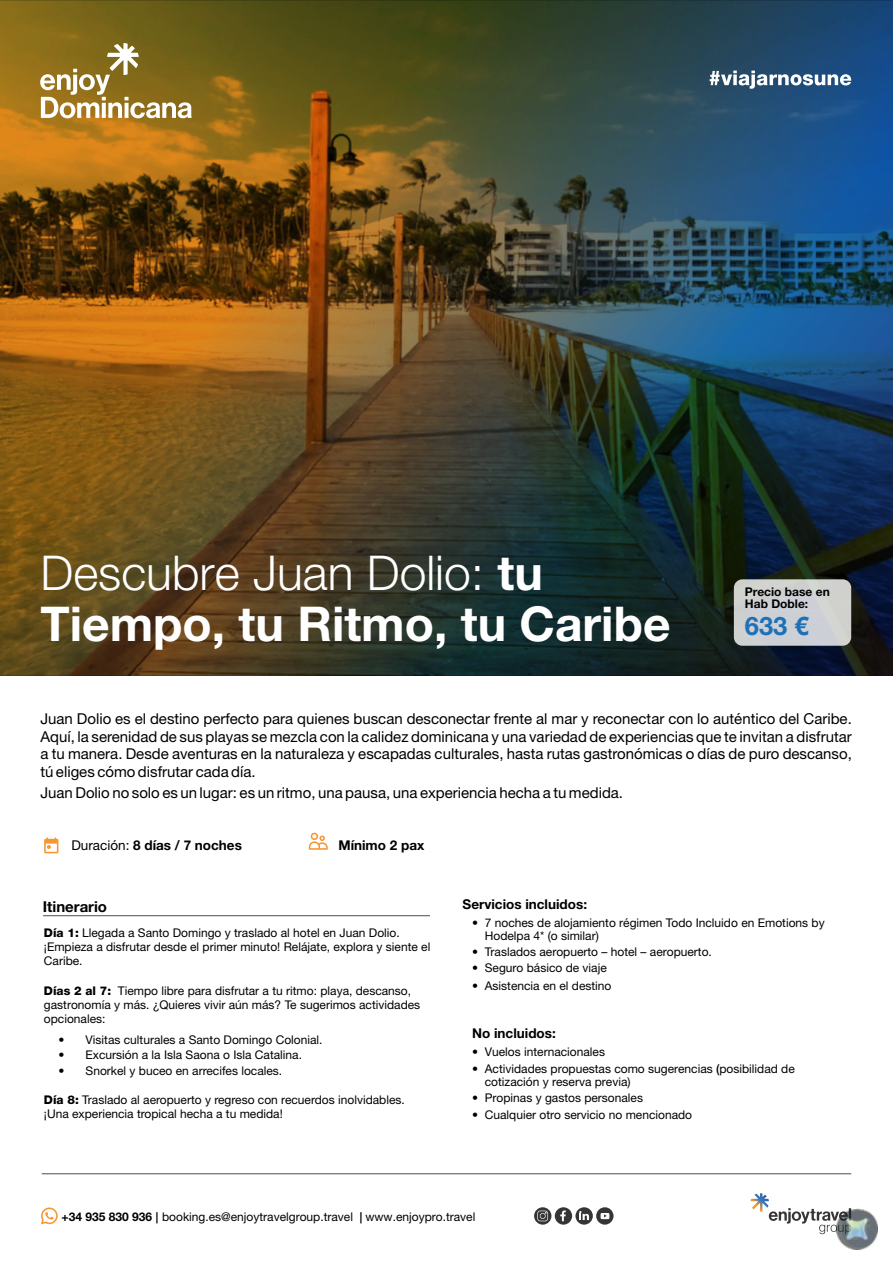
<style>
.page{position:relative;width:893px;height:1263px;background:#fff}
.page>*{position:absolute;margin:0;border:0;box-sizing:border-box;transform-origin:0 0}
.t1{font:700 48px/51.3px "Helvetica Neue LT Std";color:#fff}
.t2{font:700 25.5px "Helvetica Neue LT Std";color:#1d71b8}
.t3{font:15px/17.5px "Helvetica Neue LT Std";color:#000;text-align:justify}
.t4{font:700 15px "Helvetica Neue LT Std";color:#000}
.t5{font:700 13.5px "Helvetica Neue LT Std";color:#000}
.t6{font:12px/14px "Helvetica Neue LT Std";color:#000}
.t7{font:700 12px/12px "Helvetica Neue LT Std";color:#000}
.s1{font-weight:300}
.s2{font-weight:400}
.s3{font-weight:800}
.s4{font-weight:500}
.s5{font-weight:700}
.s6{font-weight:700;font-size:11.25px}
</style>
<div class="page">
<img style="left:0;top:0;width:892px;height:675px">
<hr style="left:43px;top:915px;width:387px;height:1px;background:#4d4d4d">
<svg style="left:596px;top:1207px;width:17px;height:17px"></svg>
<svg style="left:601px;top:1213px;width:8px;height:6px"></svg>
<div style="left:555px;top:1207px;width:17px;height:17px;background:#373435;border-radius:50%"></div>
<svg style="left:560px;top:1210px;width:6px;height:11px"></svg>
<svg style="left:534px;top:1207px;width:17px;height:17px"></svg>
<svg style="left:537px;top:1210px;width:11px;height:11px"></svg>
<div style="left:575px;top:1207px;width:18px;height:17px;background:#373435;border-radius:50%"></div>
<svg style="left:579px;top:1211px;width:10px;height:9px"></svg>
<svg style="left:750px;top:1193px;width:76px;height:41px"></svg>
<hr style="left:42px;top:1173px;width:809px;height:1px;background:#4d4d4d">
<div style="left:734px;top:579px;width:117px;height:67px;background:#cdd0d3;border-radius:9px"></div>
<svg style="left:44px;top:837px;width:14px;height:16px"></svg>
<svg style="left:309px;top:833px;width:19px;height:17px"></svg>
<svg style="left:40px;top:43px;width:152px;height:75px"></svg>
<svg style="left:710px;top:71px;width:141px;height:18px"></svg>
<svg style="left:41px;top:1207px;width:17px;height:17px"></svg>
<img style="left:826px;top:1208px;width:52px;height:42px">
<img style="left:837px;top:1209px;width:40px;height:40px">
<h1 class="t1" style="left:41px;top:546px;width:632px"><span class="s1">Descubre Juan Dolio:</span> tu<br>Tiempo, tu Ritmo, tu Caribe</h1>
<p class="t7" style="left:745px;top:586px;width:86px">Precio base en<br>Hab Doble:</p>
<h2 class="t2" style="left:745px;top:610px;width:65px">633 €</h2>
<p class="t3" style="left:40px;top:710px;width:813px">Juan Dolio es el destino perfecto para quienes buscan desconectar frente al mar y reconectar con lo auténtico del Caribe.<br>Aquí, la serenidad de sus playas se mezcla con la calidez dominicana y una variedad de experiencias que te invitan a disfrutar a tu manera. Desde aventuras en la naturaleza y escapadas culturales, hasta rutas gastronómicas o días de puro descanso, tú eliges cómo disfrutar cada día.</p>
<p class="t3" style="left:40px;top:783px;width:584px">Juan Dolio no solo es un lugar: es un ritmo, una pausa, una experiencia hecha a tu medida.</p>
<p class="t5" style="left:71px;top:836px;width:172px"><span class="s2">Duración:</span> 8 días / 7 noches</p>
<p class="t5" style="left:338px;top:836px;width:87px">Mínimo 2 pax</p>
<p class="t4" style="left:43px;top:897px;width:66px">Itinerario</p>
<p class="t6" style="left:44px;top:925px;width:388px"><span class="s3">Día 1:</span> Llegada a Santo Domingo y traslado al hotel en Juan Dolio. ¡Empieza a disfrutar desde el primer minuto! Relájate, explora y siente el<br>Caribe.</p>
<p class="t6" style="left:44px;top:984px;width:378px"><span class="s3">Días 2 al 7:</span> Tiempo libre para disfrutar a tu ritmo: playa, descanso, gastronomía y más. ¿Quieres vivir aún más? Te sugerimos actividades opcionales:</p>
<p class="t6" style="left:59px;top:1032px;width:265px">• Visitas culturales a Santo Domingo Colonial.</p>
<p class="t6" style="left:59px;top:1048px;width:245px">• Excursión a la Isla Saona o Isla Catalina.</p>
<p class="t6" style="left:59px;top:1064px;width:225px">• Snorkel y buceo en arrecifes locales.</p>
<p class="t6" style="left:44px;top:1093px;width:362px"><span class="s3">Día 8:</span> Traslado al aeropuerto y regreso con recuerdos inolvidables. ¡Una experiencia tropical hecha a tu medida!</p>
<p class="t5" style="left:463px;top:896px;width:126px">Servicios incluidos:</p>
<p class="t6" style="left:485px;top:915px;width:341px;line-height:13.2px;text-indent:-13px">• 7 noches de alojamiento régimen Todo Incluido en Emotions by<br>Hodelpa 4* (o similar)</p>
<p class="t6" style="left:472px;top:945px;width:241px">• Traslados aeropuerto – hotel – aeropuerto.</p>
<p class="t6" style="left:472px;top:961px;width:136px">• Seguro básico de viaje</p>
<p class="t6" style="left:472px;top:978px;width:141px">• Asistencia en el destino</p>
<p class="t5" style="left:472px;top:1025px;width:85px">No incluidos:</p>
<p class="t6" style="left:472px;top:1044px;width:134px">• Vuelos internacionales</p>
<p class="t6" style="left:485px;top:1061px;width:312px;line-height:13.2px;text-indent:-13px">• Actividades propuestas como sugerencias <span class="s4">(</span>posibilidad de cotización y reserva previa)</p>
<p class="t6" style="left:472px;top:1091px;width:172px">• Propinas y gastos personales</p>
<p class="t6" style="left:472px;top:1108px;width:222px">• Cualquier otro servicio no mencionado</p>
<p class="t6" style="left:62px;top:1210px;width:415px"><span class="s5">+34 935 830 936</span> <span class="s6">|</span> booking.es@enjoytravelgroup.travel <span class="s6">|</span> www.enjoypro.travel</p>
</div>
